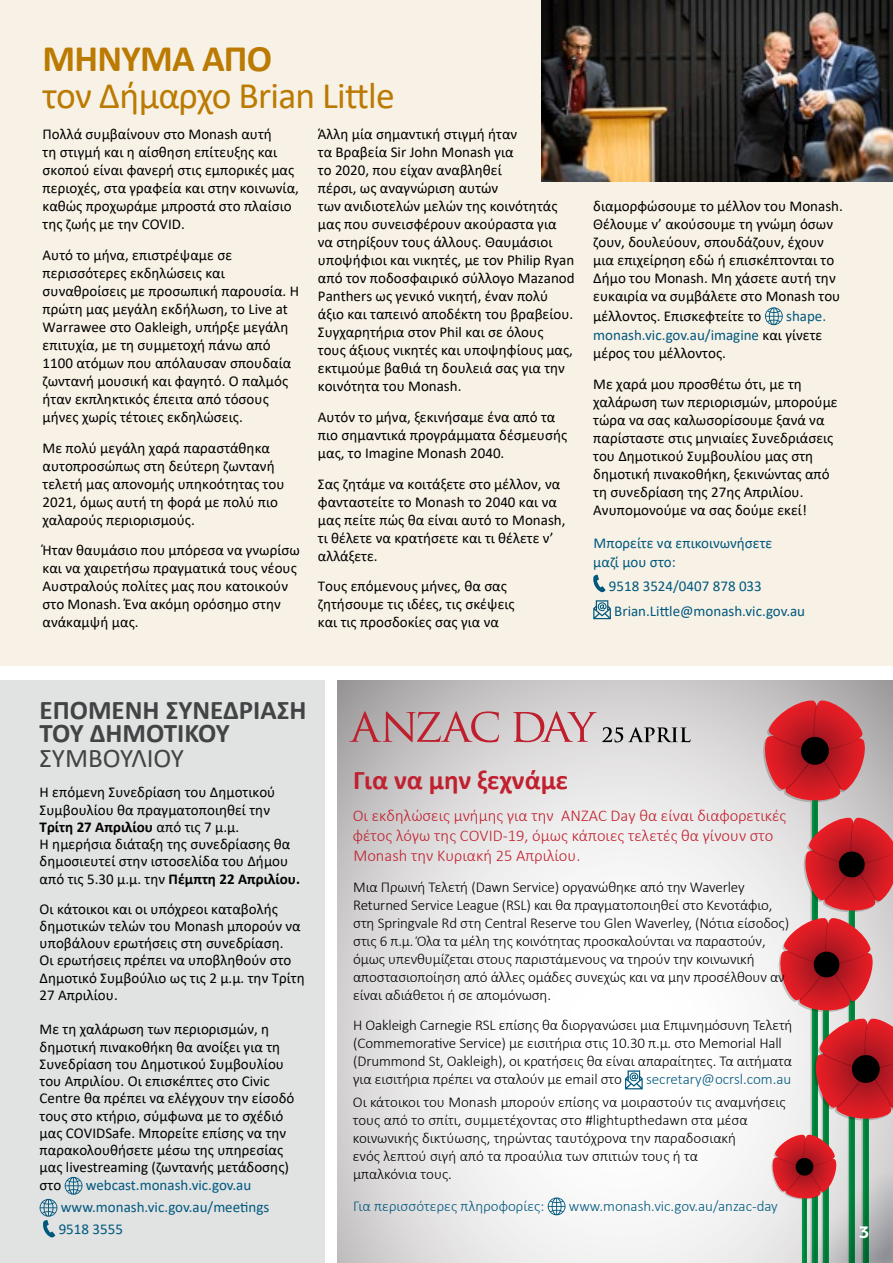
<style>
.page{position:relative;width:893px;height:1263px;background:#fff}
.page>*{position:absolute;margin:0;border:0;box-sizing:border-box;transform-origin:0 0}
.t1{font:37.5px "Calibri";letter-spacing:-.02em;color:#bb7a02}
.t2{font:700 37.5px "Calibri";letter-spacing:-.02em;color:#bb7a02}
.t3{font:700 27px/22.5px "Calibri";color:#424344}
.t4{font:700 27px "Calibri";color:#c0202f}
.t5{font:27px "Calibri";color:#424344}
.t6{font:300 16.5px/19.8px "Calibri";color:#c0202f}
.t7{font:700 16.5px "Filson Soft";color:#fff}
.t8{font:15px/18px "Calibri";color:#000}
.t9{font:300 15px/18px "Calibri";letter-spacing:-.01em;color:#000}
.t10{font:15px/22px "Calibri";color:#00587e}
.t11{font:300 15px "Calibri";color:#00587e}
.s1{color:#000}
.s2{font-weight:700}
</style>
<div class="page">
<div style="left:0;top:0;width:893px;height:665px;background:#f8f2e6"></div>
<svg style="left:338px;top:681px;width:555px;height:582px"></svg>
<svg style="left:763px;top:803px;width:100px;height:460px;fill:#eeeded"></svg>
<div style="left:812px;top:796px;width:6px;height:467px;background:#00813b"></div>
<svg style="left:761px;top:700px;width:107px;height:103px;background:#bf494f"></svg>
<svg style="left:770px;top:818px;width:123px;height:445px;background:#c67d7d"></svg>
<svg style="left:349px;top:711px;width:150px;height:31px;background:#bd979b"></svg>
<svg style="left:513px;top:711px;width:177px;height:31px;background:#c7b2b4"></svg>
<div style="left:0;top:681px;width:324px;height:582px;background:#e1e2e2"></div>
<svg style="left:65px;top:1177px;width:17px;height:18px"></svg>
<svg style="left:40px;top:1199px;width:17px;height:39px"></svg>
<svg style="left:765px;top:307px;width:18px;height:18px"></svg>
<svg style="left:593px;top:574px;width:13px;height:19px"></svg>
<svg style="left:593px;top:600px;width:18px;height:19px"></svg>
<svg style="left:625px;top:1070px;width:18px;height:19px"></svg>
<svg style="left:548px;top:1197px;width:17px;height:18px"></svg>
<img style="left:542px;top:0;width:351px;height:181px">
<svg style="left:801px;top:1173px;width:92px;height:90px;background:#91a493"></svg>
<h1 class="t2" style="left:43px;top:32px;width:231px">ΜΗΝΥΜΑ ΑΠΟ</h1>
<h1 class="t1" style="left:43px;top:69px;width:354px">τον Δήμαρχο Brian Little</h1>
<p class="t8" style="left:43px;top:125px;width:258px">Πολλά συμβαίνουν στο Monash αυτή<br>τη στιγμή και η αίσθηση επίτευξης και σκοπού είναι φανερή στις εμπορικές μας περιοχές, στα γραφεία και στην κοινωνία, καθώς προχωράμε μπροστά στο πλαίσιο της ζωής με την COVID.</p>
<p class="t8" style="left:43px;top:246px;width:258px">Αυτό το μήνα, επιστρέψαμε σε περισσότερες εκδηλώσεις και συναθροίσεις με προσωπική παρουσία. Η πρώτη μας μεγάλη εκδήλωση, το Live at Warrawee στο Oakleigh, υπήρξε μεγάλη επιτυχία, με τη συμμετοχή πάνω από 1100 ατόμων που απόλαυσαν σπουδαία ζωντανή μουσική και φαγητό. Ο παλμός ήταν εκπληκτικός έπειτα από τόσους μήνες χωρίς τέτοιες εκδηλώσεις.</p>
<p class="t8" style="left:43px;top:438px;width:243px">Με πολύ μεγάλη χαρά παραστάθηκα αυτοπροσώπως στη δεύτερη ζωντανή τελετή μας απονομής υπηκοότητας του<br>2021, όμως αυτή τη φορά με πολύ πιο χαλαρούς περιορισμούς.</p>
<p class="t8" style="left:43px;top:541px;width:259px">Ήταν θαυμάσιο που μπόρεσα να γνωρίσω και να χαιρετήσω πραγματικά τους νέους<br>Αυστραλούς πολίτες μας που κατοικούν στο Monash. Ένα ακόμη ορόσημο στην ανάκαμψή μας.</p>
<p class="t8" style="left:318px;top:125px;width:258px">Άλλη μία σημαντική στιγμή ήταν<br>τα Βραβεία Sir John Monash για<br>το 2020, που είχαν αναβληθεί<br>πέρσι, ως αναγνώριση αυτών<br>των ανιδιοτελών μελών της κοινότητάς μας που συνεισφέρουν ακούραστα για να στηρίξουν τους άλλους. Θαυμάσιοι υποψήφιοι και νικητές, με τον Philip Ryan από τον ποδοσφαιρικό σύλλογο Mazanod Panthers ως γενικό νικητή, έναν πολύ άξιο και ταπεινό αποδέκτη του βραβείου.<br>Συγχαρητήρια στον Phil και σε όλους τους άξιους νικητές και υποψηφίους μας, εκτιμούμε βαθιά τη δουλειά σας για την κοινότητα του Monash.</p>
<p class="t8" style="left:318px;top:408px;width:251px">Αυτόν το μήνα, ξεκινήσαμε ένα από τα πιο σημαντικά προγράμματα δέσμευσής μας, το Imagine Monash 2040.</p>
<p class="t8" style="left:318px;top:474px;width:249px">Σας ζητάμε να κοιτάξετε στο μέλλον, να φανταστείτε το Monash το 2040 και να μας πείτε πώς θα είναι αυτό το Monash, τι θέλετε να κρατήσετε και τι θέλετε ν’ αλλάξετε.</p>
<p class="t8" style="left:318px;top:577px;width:198px">Τους επόμενους μήνες, θα σας ζητήσουμε τις ιδέες, τις σκέψεις και τις προσδοκίες σας για να</p>
<p class="t8" style="left:593px;top:197px;width:251px">διαμορφώσουμε το μέλλον του Monash.<br>Θέλουμε ν’ ακούσουμε τη γνώμη όσων ζουν, δουλεύουν, σπουδάζουν, έχουν μια επιχείρηση εδώ ή επισκέπτονται το Δήμο του Monash. Μη χάσετε αυτή την ευκαιρία να συμβάλετε στο Monash του</p>
<p class="t8" style="left:593px;top:306px;width:170px">μέλλοντος. Επισκεφτείτε το</p>
<p class="t10" style="left:593px;top:306px;width:234px;line-height:19.5px;text-align:right">shape.<br>monash.vic.gov.au/imagine <span class="s1">και γίνετε</span></p>
<p class="t8" style="left:593px;top:337px;width:210px;line-height:30.8px">μέρος του μέλλοντος.<br>Με χαρά μου προσθέτω ότι, με τη</p>
<p class="t8" style="left:593px;top:393px;width:246px">χαλάρωση των περιορισμών, μπορούμε τώρα να σας καλωσορίσουμε ξανά να παρίσταστε στις μηνιαίες Συνεδριάσεις του Δημοτικού Συμβουλίου μας στη δημοτική πινακοθήκη, ξεκινώντας από τη συνεδρίαση της 27ης Απριλίου.<br>Ανυπομονούμε να σας δούμε εκεί!</p>
<p class="t10" style="left:593px;top:533px;width:180px;line-height:18.8px">Μπορείτε να επικοινωνήσετε μαζί μου στο:</p>
<p class="t10" style="left:614px;top:573px;width:192px;line-height:25.5px;text-indent:-5px">9518 3524/0407 878 033<br>Brian.Little@monash.vic.gov.au</p>
<h2 class="t3" style="left:40px;top:699px;width:268px">ΕΠΟΜΕΝΗ ΣΥΝΕΔΡΙΑΣΗ<br>ΤΟΥ ΔΗΜΟΤΙΚΟΥ</h2>
<h2 class="t5" style="left:40px;top:740px;width:146px">ΣΥΜΒΟΥΛΙΟΥ</h2>
<p class="t8" style="left:40px;top:783px;width:262px;line-height:17.2px">Η επόμενη Συνεδρίαση του Δημοτικού Συμβουλίου θα πραγματοποιηθεί την <span class="s2">Τρίτη 27 Απριλίου</span> από τις 7 μ.μ.<br>Η ημερήσια διάταξη της συνεδρίασης θα δημοσιευτεί στην ιστοσελίδα του Δήμου από τις 5.30 μ.μ. την <span class="s2">Πέμπτη 22 Απριλίου.</span></p>
<p class="t8" style="left:40px;top:900px;width:267px;line-height:17.2px">Οι κάτοικοι και οι υπόχρεοι καταβολής δημοτικών τελών του Monash μπορούν να υποβάλουν ερωτήσεις στη συνεδρίαση.<br>Οι ερωτήσεις πρέπει να υποβληθούν στο Δημοτικό Συμβούλιο ως τις 2 μ.μ. την Τρίτη 27 Απριλίου.</p>
<p class="t8" style="left:40px;top:1020px;width:256px;line-height:17.4px">Με τη χαλάρωση των περιορισμών, η δημοτική πινακοθήκη θα ανοίξει για τη Συνεδρίαση του Δημοτικού Συμβουλίου του Απριλίου. Οι επισκέπτες στο Civic Centre θα πρέπει να ελέγχουν την είσοδό τους στο κτήριο, σύμφωνα με το σχέδιό μας COVIDSafe. Μπορείτε επίσης να την παρακολουθήσετε μέσω της υπηρεσίας μας livestreaming (ζωντανής μετάδοσης) στο</p>
<p class="t10" style="left:59px;top:1174px;width:212px;text-indent:27px">webcast.monash.vic.gov.au www.monash.vic.gov.au/meetings<br>9518 3555</p>
<h2 class="t4" style="left:353px;top:760px;width:216px">Για να μην ξεχνάμε</h2>
<p class="t6" style="left:353px;top:805px;width:435px">Οι εκδηλώσεις μνήμης για την ANZAC Day θα είναι διαφορετικές φέτος λόγω της COVID-19, όμως κάποιες τελετές θα γίνουν στο<br>Monash την Κυριακή 25 Απριλίου.</p>
<p class="t9" style="left:353px;top:877px;width:437px">Μια Πρωινή Τελετή (Dawn Service) οργανώθηκε από την Waverley Returned Service League (RSL) και θα πραγματοποιηθεί στο Κενοτάφιο, στη Springvale Rd στη Central Reserve του Glen Waverley, (Νότια είσοδος) στις 6 π.μ. Όλα τα μέλη της κοινότητας προσκαλούνται να παραστούν, όμως υπενθυμίζεται στους παριστάμενους να τηρούν την κοινωνική αποστασιοποίηση από άλλες ομάδες συνεχώς και να μην προσέλθουν αν είναι αδιάθετοι ή σε απομόνωση.</p>
<p class="t9" style="left:353px;top:1016px;width:441px">Η Oakleigh Carnegie RSL επίσης θα διοργανώσει μια Επιμνημόσυνη Τελετή (Commemorative Service) με εισιτήρια στις 10.30 π.μ. στο Memorial Hall (Drummond St, Oakleigh), οι κρατήσεις θα είναι απαραίτητες. Τα αιτήματα για εισιτήρια πρέπει να σταλούν με email στο</p>
<p class="t11" style="left:646px;top:1070px;width:147px">secretary@ocrsl.com.au</p>
<p class="t9" style="left:353px;top:1092px;width:435px">Οι κάτοικοι του Monash μπορούν επίσης να μοιραστούν τις αναμνήσεις τους από το σπίτι, συμμετέχοντας στο #lightupthedawn στα μέσα κοινωνικής δικτύωσης, τηρώντας ταυτόχρονα την παραδοσιακή<br>ενός λεπτού σιγή από τα προαύλια των σπιτιών τους ή τα<br>μπαλκόνια τους.</p>
<p class="t11" style="left:353px;top:1196px;width:193px">Για περισσότερες πληροφορίες:</p>
<p class="t11" style="left:569px;top:1196px;width:210px">www.monash.vic.gov.au/anzac-day</p>
<p class="t7" style="left:859px;top:1221px;width:12px">3</p>
</div>
